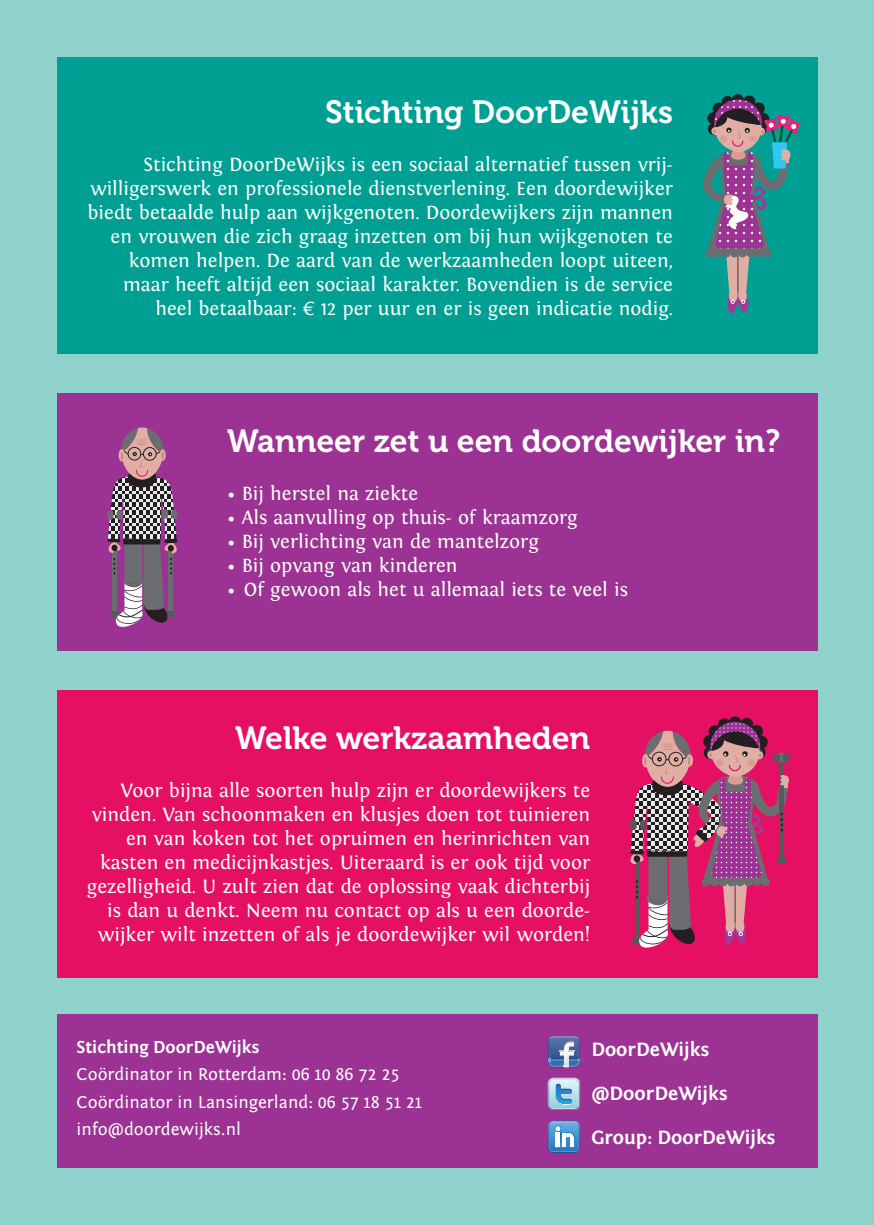
<style>
.page{position:relative;width:874px;height:1225px;background:#fff}
.page>*{position:absolute;margin:0;border:0;box-sizing:border-box;transform-origin:0 0}
.t1{font:32px "Museo 700";color:#fff}
.t2{font:20px/24px "Fontin";color:#fff;text-align:right}
.t3{font:700 20px "Fontin Sans";color:#fff}
.t4{font:18px "Fontin Sans";color:#fff}
.t5{font:700 18px "Fontin Sans";color:#fff}
</style>
<div class="page">
<div style="left:0;top:0;width:873px;height:1225px;background:#8ed2cb"></div>
<div style="left:57px;top:1014px;width:759px;height:154px;background:#9c3293"></div>
<div style="left:57px;top:690px;width:759px;height:287px;background:#e50f63"></div>
<div style="left:57px;top:58px;width:759px;height:296px;background:#009f94"></div>
<div style="left:721px;top:96px;width:12px;height:12px;background:#231f20;border-radius:50%"></div>
<div style="left:731px;top:94px;width:12px;height:12px;background:#231f20;border-radius:50%"></div>
<div style="left:742px;top:96px;width:13px;height:12px;background:#231f20;border-radius:50%"></div>
<svg style="left:703px;top:99px;width:94px;height:215px"></svg>
<svg style="left:717px;top:718px;width:13px;height:13px"></svg>
<svg style="left:728px;top:716px;width:13px;height:13px"></svg>
<div style="left:740px;top:718px;width:12px;height:12px;background:#231f20;border-radius:50%"></div>
<svg style="left:630px;top:722px;width:159px;height:226px"></svg>
<div style="left:57px;top:394px;width:759px;height:257px;background:#9c3293"></div>
<svg style="left:107px;top:427px;width:71px;height:200px"></svg>
<svg style="left:547px;top:1077px;width:32px;height:33px"></svg>
<svg style="left:547px;top:1120px;width:32px;height:33px"></svg>
<svg style="left:547px;top:1035px;width:33px;height:32px"></svg>
<img style="left:548px;top:1036px;width:30px;height:5px">
<p class="t1" style="left:325px;top:94px;width:349px">Stichting DoorDeWijks</p>
<p class="t2" style="left:90px;top:153px;width:584px">Stichting DoorDeWijks is een sociaal alternatief tussen vrij&shy;willigerswerk en professionele dienstverlening. Een doordewijker</p>
<p class="t2" style="left:87px;top:201px;width:586px">biedt betaalde hulp aan wijkgenoten. Doordewijkers zijn mannen en vrouwen die zich graag inzetten om bij hun wijkgenoten te komen helpen. De aard van de werkzaamheden loopt uiteen,</p>
<p class="t2" style="left:123px;top:273px;width:551px">maar heeft altijd een sociaal karakter. Bovendien is de service</p>
<p class="t2" style="left:155px;top:297px;width:519px">heel betaalbaar: € 12 per uur en er is geen indicatie nodig.</p>
<p class="t1" style="left:227px;top:423px;width:554px">Wanneer zet u een doordewijker in?</p>
<p class="t2" style="left:227px;top:481px;width:193px">• Bij herstel na ziekte</p>
<p class="t2" style="left:227px;top:505px;width:352px">• Als aanvulling op thuis- of kraamzorg</p>
<p class="t2" style="left:227px;top:529px;width:313px">• Bij verlichting van de mantelzorg</p>
<p class="t2" style="left:227px;top:553px;width:232px">• Bij opvang van kinderen</p>
<p class="t2" style="left:227px;top:577px;width:402px">•ªOf gewoon als het u allemaal iets te veel is</p>
<p class="t1" style="left:235px;top:720px;width:356px">Welke werkzaamheden</p>
<p class="t2" style="left:120px;top:778px;width:471px">Voor bijna alle soorten hulp zijn er doordewijkers te</p>
<p class="t2" style="left:92px;top:802px;width:499px">vinden. Van schoonmaken en klusjes doen tot tuinieren</p>
<p class="t2" style="left:126px;top:826px;width:465px">en van koken tot het opruimen en herinrichten van</p>
<p class="t2" style="left:100px;top:850px;width:491px">kasten en medicijnkastjes. Uiteraard is er ook tijd voor</p>
<p class="t2" style="left:87px;top:874px;width:504px">gezelligheid. U zult zien dat de oplossing vaak dichterbij</p>
<p class="t2" style="left:98px;top:898px;width:493px;text-align:center">is dan u denkt. Neem nu contact op als u een doorde&shy;wijker wilt inzetten of als je doordewijker wil worden!</p>
<p class="t5" style="left:77px;top:1036px;width:184px">Stichting DoorDeWijks</p>
<p class="t4" style="left:77px;top:1064px;width:324px">Coördinator in Rotterdam: 06 10 86 72 25</p>
<p class="t4" style="left:77px;top:1092px;width:347px">Coördinator in Lansingerland: 06 57 18 51 21</p>
<p class="t4" style="left:77px;top:1119px;width:166px">info@doordewijks.nl</p>
<p class="t3" style="left:591px;top:1038px;width:119px">DoorDeWijks</p>
<p class="t3" style="left:591px;top:1082px;width:138px">@DoorDeWijks</p>
<p class="t3" style="left:591px;top:1126px;width:185px">Group: DoorDeWijks</p>
</div>
